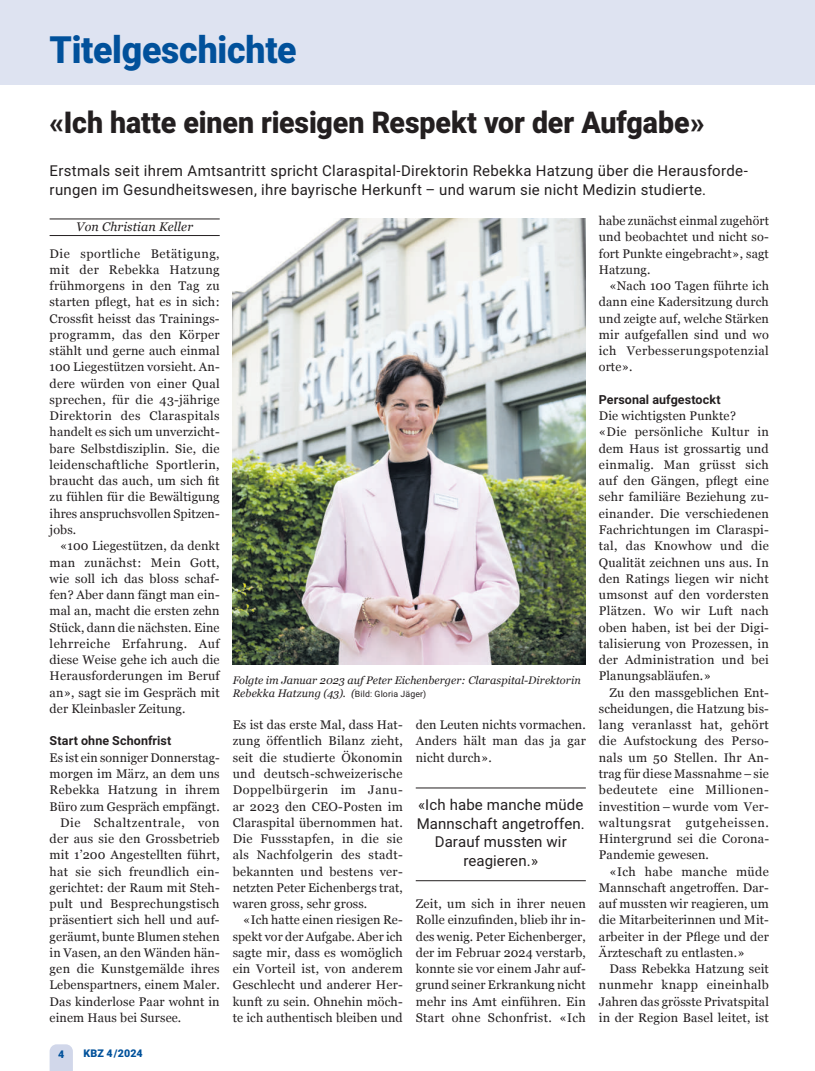
<style>
.page{position:relative;width:815px;height:1071px;background:#fff}
.page>*{position:absolute;margin:0;border:0;box-sizing:border-box;transform-origin:0 0}
.t1{font:900 37.5px "Roboto";letter-spacing:-.005em;color:#01519b;scale:.95 1}
.t2{font:900 30px "Roboto";letter-spacing:-.005em;color:#231f20;scale:.95 1}
.t3{font:15px/18.8px "Roboto";letter-spacing:.015em;color:#231f20;text-align:center}
.t4{font:12.5px/16.2px "font 000000002 bde 3 be 0";letter-spacing:.015em;color:#231f20;text-align:justify}
.t5{font:12.5px/26.9px "font 000000002 bde 3 be 0";letter-spacing:.035em;color:#231f20;text-align:center}
.t6{font:700 12.5px "Roboto";letter-spacing:.01em;color:#231f20}
.t7{font:12.5px "font 000000002 bde 3 be 0";letter-spacing:.045em;color:#231f20}
.t8{font:11px/12.5px "font 000000002 bde 3 be 0";letter-spacing:.005em;color:#231f20}
.t9{font:900 10.62px "Roboto";letter-spacing:.005em;color:#01519b}
.s1{font-family:"Roboto";font-size:8.75px}
</style>
<div class="page">
<svg style="left:50px;top:1044px;width:23px;height:26px"></svg>
<div style="left:0;top:0;width:815px;height:84px;background:#dee3f1"></div>
<img style="left:233px;top:219px;width:353px;height:445px">
<hr style="left:50px;top:218px;width:170px;height:1px;background:#231f20">
<hr style="left:50px;top:235px;width:170px;height:1px;background:#231f20">
<hr style="left:416px;top:787px;width:170px;height:1px;background:#231f20">
<hr style="left:416px;top:880px;width:170px;height:1px;background:#231f20">
<h1 class="t1" style="left:50px;top:24px;width:261px">Titelgeschichte</h1>
<h2 class="t2" style="left:50px;top:102px;width:691px">«Ich hatte einen riesigen Respekt vor der Aufgabe»</h2>
<p class="t3" style="left:50px;top:161px;width:700px;text-align:left">Erstmals seit ihrem Amtsantritt spricht Claraspital-Direktorin Rebekka Hatzung über die Herausforde&shy;rungen im Gesundheitswesen, ihre bayrische Herkunft – und warum sie nicht Medizin studierte.</p>
<p class="t5" style="left:50px;top:213px;width:172px">Von Christian Keller<br>Die sportliche Betätigung,</p>
<p class="t4" style="left:50px;top:261px;width:172px">mit der Rebekka Hatzung frühmorgens in den Tag zu starten pflegt, hat es in sich:<br>Crossfit heisst das Trainings&shy;programm, das den Körper stählt und gerne auch einmal 100 Liegestützen vorsieht. An&shy;dere würden von einer Qual sprechen, für die 43-jährige Direktorin des Claraspitals handelt es sich um unverzicht&shy;bare Selbstdisziplin. Sie, die leidenschaftliche Sportlerin, braucht das auch, um sich fit zu fühlen für die Bewältigung ihres anspruchsvollen Spitzen&shy;jobs.</p>
<p class="t4" style="left:50px;top:537px;width:172px;text-indent:11px">«100 Liegestützen, da denkt man zunächst: Mein Gott, wie soll ich das bloss schaf&shy;fen? Aber dann fängt man ein&shy;mal an, macht die ersten zehn Stück, dann die nächsten. Eine lehrreiche Erfahrung. Auf diese Weise gehe ich auch die Herausforderungen im Beruf an», sagt sie im Gespräch mit der Kleinbasler Zeitung.</p>
<p class="t6" style="left:50px;top:732px;width:123px">Start ohne Schonfrist</p>
<p class="t4" style="left:50px;top:749px;width:172px">Es ist ein sonniger Donnerstag-</p>
<p class="t4" style="left:50px;top:765px;width:172px">morgen im März, an dem uns</p>
<p class="t4" style="left:50px;top:781px;width:172px">Rebekka Hatzung in ihrem</p>
<p class="t4" style="left:50px;top:797px;width:172px">Büro zum Gespräch empfängt.</p>
<p class="t7" style="left:60px;top:815px;width:161px">Die Schaltzentrale, von</p>
<p class="t4" style="left:50px;top:830px;width:172px">der aus sie den Grossbetrieb</p>
<p class="t4" style="left:50px;top:846px;width:172px">mit 1’200 Angestellten führt,</p>
<p class="t4" style="left:50px;top:862px;width:172px">hat sie sich freundlich ein-</p>
<p class="t4" style="left:50px;top:879px;width:172px">gerichtet: der Raum mit Steh-</p>
<p class="t4" style="left:50px;top:895px;width:172px">pult und Besprechungstisch</p>
<p class="t4" style="left:50px;top:911px;width:172px">präsentiert sich hell und auf-</p>
<p class="t4" style="left:50px;top:927px;width:172px">geräumt, bunte Blumen stehen</p>
<p class="t4" style="left:50px;top:944px;width:172px">in Vasen, an den Wänden hän-</p>
<p class="t4" style="left:50px;top:960px;width:172px">gen die Kunstgemälde ihres</p>
<p class="t4" style="left:50px;top:976px;width:172px">Lebenspartners, einem Maler.</p>
<p class="t4" style="left:50px;top:992px;width:172px">Das kinderlose Paar wohnt in</p>
<p class="t4" style="left:50px;top:1009px;width:133px">einem Haus bei Sursee.</p>
<p class="t9" style="left:58px;top:1046px;width:8px">4</p>
<p class="t9" style="left:83px;top:1045px;width:61px">KBZ 4/2024</p>
<p class="t8" style="left:233px;top:673px;width:350px">Folgte im Januar 2023 auf Peter Eichenberger: Claraspital-Direktorin<br>Rebekka Hatzung (43). (<span class="s1">Bild: Gloria Jäger)</span></p>
<p class="t4" style="left:233px;top:716px;width:172px">Es ist das erste Mal, dass Hat&shy;zung öffentlich Bilanz zieht, seit die studierte Ökonomin und deutsch-schweizerische Doppelbürgerin im Janu&shy;ar 2023 den CEO-Posten im Claraspital übernommen hat.<br>Die Fussstapfen, in die sie als Nachfolgerin des stadt&shy;bekannten und bestens ver&shy;netzten Peter Eichenbergs trat, waren gross, sehr gross.</p>
<p class="t4" style="left:233px;top:911px;width:172px;text-indent:11px">«Ich hatte einen riesigen Re&shy;spekt vor der Aufgabe. Aber ich sagte mir, dass es womöglich ein Vorteil ist, von anderem Geschlecht und anderer Her&shy;kunft zu sein. Ohnehin möch&shy;te ich authentisch bleiben und</p>
<p class="t4" style="left:416px;top:716px;width:172px">den Leuten nichts vormachen.<br>Anders hält man das ja gar nicht durch».</p>
<p class="t3" style="left:417px;top:794px;width:170px">«Ich habe manche müde<br>Mannschaft angetroffen.<br>Darauf mussten wir reagieren.»</p>
<p class="t4" style="left:416px;top:895px;width:172px">Zeit, um sich in ihrer neuen Rolle einzufinden, blieb ihr in&shy;des wenig. Peter Eichenberger, der im Februar 2024 verstarb, konnte sie vor einem Jahr auf&shy;grund seiner Erkrankung nicht mehr ins Amt einführen. Ein Start ohne Schonfrist. «Ich</p>
<p class="t4" style="left:599px;top:212px;width:172px">habe zunächst einmal zugehört und beobachtet und nicht so&shy;fort Punkte eingebracht», sagt Hatzung.</p>
<p class="t4" style="left:599px;top:277px;width:172px;text-indent:11px">«Nach 100 Tagen führte ich dann eine Kadersitzung durch und zeigte auf, welche Stärken mir aufgefallen sind und wo ich Verbesserungspotenzial orte».</p>
<p class="t6" style="left:599px;top:390px;width:123px">Personal aufgestockt</p>
<p class="t4" style="left:599px;top:407px;width:172px;text-align:left">Die wichtigsten Punkte?<br>«Die persönliche Kultur in dem Haus ist grossartig und einmalig. Man grüsst sich auf den Gängen, pflegt eine sehr familiäre Beziehung zu&shy;einander. Die verschiedenen<br>Fachrichtungen im Claraspi&shy;tal, das Knowhow und die<br>Qualität zeichnen uns aus. In den Ratings liegen wir nicht umsonst auf den vordersten<br>Plätzen. Wo wir Luft nach oben haben, ist bei der Digi&shy;talisierung von Prozessen, in der Administration und bei<br>Planungsabläufen.»</p>
<p class="t4" style="left:599px;top:684px;width:172px;text-indent:11px">Zu den massgeblichen Ent&shy;scheidungen, die Hatzung bis&shy;lang veranlasst hat, gehört die Aufstockung des Perso&shy;nals um 50 Stellen. Ihr An&shy;trag für diese Massnahme–sie bedeutete eine Millionen&shy;investition– wurde vom Ver&shy;waltungsrat gutgeheissen.<br>Hintergrund sei die Corona-Pandemie gewesen.</p>
<p class="t4" style="left:599px;top:862px;width:172px;text-indent:11px">«Ich habe manche müde Mannschaft angetroffen. Dar&shy;auf mussten wir reagieren, um die Mitarbeiterinnen und Mit&shy;arbeiter in der Pflege und der Ärzteschaft zu entlasten.»</p>
<p class="t4" style="left:599px;top:960px;width:172px;text-indent:11px">Dass Rebekka Hatzung seit nunmehr knapp eineinhalb Jahren das grösste Privatspital in der Region Basel leitet, ist</p>
</div>
